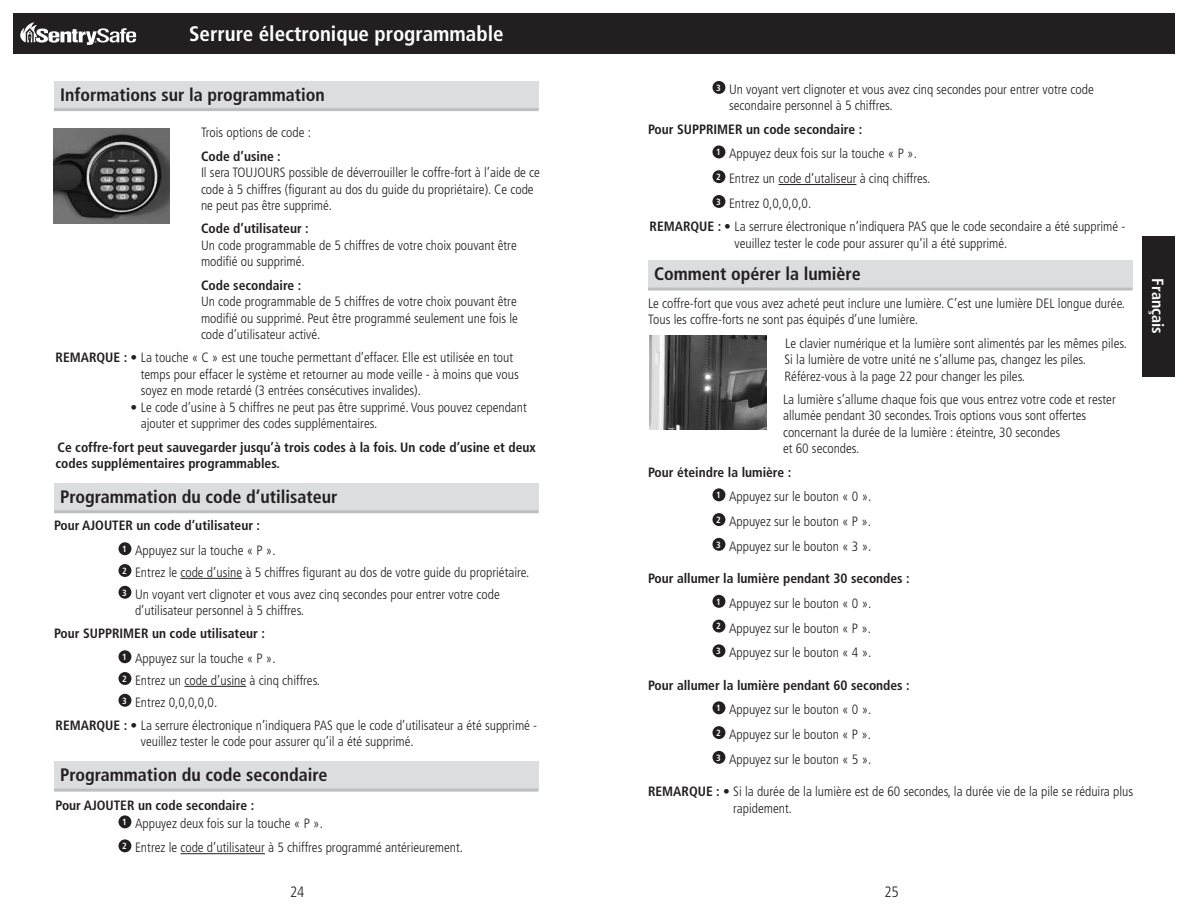
<style>
.page{position:relative;width:1188px;height:918px;background:#fff}
.page>*{position:absolute;margin:0;border:0;box-sizing:border-box;transform-origin:0 0}
.t1{font:700 condensed 21px "Frutiger";color:#fff}
.t2{font:700 condensed 18px "Frutiger";color:#231f20}
.t3{font:700 condensed 16.2px "Frutiger";color:#fff}
.t4{font:300 condensed 15px "Frutiger";color:#231f20}
.t5{font:300 condensed 13.5px/16.5px "Frutiger";color:#231f20}
.t6{font:700 condensed 13.5px/24.8px "Frutiger";color:#231f20}
.s1{font-weight:700}
.s2{font-weight:300}
</style>
<div class="page">
<div style="left:1142px;top:236px;width:32px;height:140px;background:#231f20"></div>
<div style="left:594px;top:14px;width:580px;height:40px;background:#231f20"></div>
<div style="left:14px;top:14px;width:580px;height:40px;background:#231f20"></div>
<svg style="left:20px;top:22px;width:116px;height:23px"></svg>
<hr style="left:180px;top:578px;width:62px;height:1px;background:#231f20">
<hr style="left:184px;top:686px;width:62px;height:1px;background:#231f20">
<hr style="left:180px;top:853px;width:85px;height:1px;background:#231f20">
<div style="left:54px;top:81px;width:484px;height:29px;background:#dcddde"></div>
<hr style="left:54px;top:108px;width:484px;height:3px;background:#bcbec0">
<div style="left:54px;top:483px;width:484px;height:29px;background:#dcddde"></div>
<hr style="left:54px;top:510px;width:484px;height:3px;background:#bcbec0">
<div style="left:118px;top:542px;width:13px;height:13px;background:#231f20;border-radius:50%"></div>
<div style="left:118px;top:564px;width:13px;height:13px;background:#231f20;border-radius:50%"></div>
<div style="left:118px;top:586px;width:13px;height:13px;background:#231f20;border-radius:50%"></div>
<div style="left:118px;top:650px;width:13px;height:13px;background:#231f20;border-radius:50%"></div>
<div style="left:118px;top:672px;width:13px;height:13px;background:#231f20;border-radius:50%"></div>
<div style="left:118px;top:694px;width:13px;height:13px;background:#231f20;border-radius:50%"></div>
<div style="left:54px;top:761px;width:484px;height:29px;background:#dcddde"></div>
<hr style="left:54px;top:789px;width:484px;height:3px;background:#bcbec0">
<div style="left:118px;top:815px;width:13px;height:13px;background:#231f20;border-radius:50%"></div>
<div style="left:118px;top:839px;width:13px;height:13px;background:#231f20;border-radius:50%"></div>
<img style="left:54px;top:128px;width:116px;height:95px">
<hr style="left:778px;top:184px;width:78px;height:1px;background:#231f20">
<div style="left:712px;top:81px;width:13px;height:13px;background:#231f20;border-radius:50%"></div>
<div style="left:712px;top:146px;width:13px;height:12px;background:#231f20;border-radius:50%"></div>
<div style="left:712px;top:170px;width:13px;height:13px;background:#231f20;border-radius:50%"></div>
<div style="left:712px;top:195px;width:13px;height:13px;background:#231f20;border-radius:50%"></div>
<div style="left:648px;top:260px;width:484px;height:29px;background:#dcddde"></div>
<hr style="left:648px;top:288px;width:485px;height:3px;background:#bcbec0">
<img style="left:650px;top:335px;width:116px;height:95px">
<div style="left:712px;top:488px;width:13px;height:13px;background:#231f20;border-radius:50%"></div>
<div style="left:712px;top:513px;width:13px;height:13px;background:#231f20;border-radius:50%"></div>
<div style="left:712px;top:538px;width:13px;height:13px;background:#231f20;border-radius:50%"></div>
<div style="left:712px;top:595px;width:13px;height:13px;background:#231f20;border-radius:50%"></div>
<div style="left:712px;top:620px;width:13px;height:13px;background:#231f20;border-radius:50%"></div>
<div style="left:712px;top:644px;width:13px;height:13px;background:#231f20;border-radius:50%"></div>
<div style="left:712px;top:701px;width:13px;height:13px;background:#231f20;border-radius:50%"></div>
<div style="left:712px;top:726px;width:13px;height:13px;background:#231f20;border-radius:50%"></div>
<div style="left:712px;top:751px;width:13px;height:13px;background:#231f20;border-radius:50%"></div>
<h1 class="t1" style="left:189px;top:22px;width:316px">Serrure électronique programmable</h1>
<h2 class="t2" style="left:60px;top:84px;width:266px">Informations sur la programmation</h2>
<p class="t5" style="left:201px;top:125px;width:112px">Trois options de code :</p>
<p class="t6" style="left:201px;top:144px;width:81px">Code d’usine :</p>
<p class="t5" style="left:201px;top:164px;width:341px">Il sera TOUJOURS possible de déverrouiller le coffre-fort à l’aide de ce code à 5 chiffres (figurant au dos du guide du propriétaire). Ce code ne peut pas être supprimé.</p>
<p class="t6" style="left:201px;top:216px;width:109px">Code d’utilisateur :</p>
<p class="t5" style="left:201px;top:237px;width:317px">Un code programmable de 5 chiffres de votre choix pouvant être modifié ou supprimé.</p>
<p class="t6" style="left:201px;top:273px;width:102px">Code secondaire :</p>
<p class="t5" style="left:201px;top:293px;width:319px;text-align:justify">Un code programmable de 5 chiffres de votre choix pouvant être modifié ou supprimé. Peut être programmé seulement une fois le code d’utilisateur activé.</p>
<p class="t5" style="left:141px;top:350px;width:380px;text-indent:-85px"><span class="s1">REMARQUE : •</span> La touche « C » est une touche permettant d’effacer. Elle est utilisée en tout temps pour effacer le système et retourner au mode veille - à moins que vous soyez en mode retardé (3 entrées consécutives invalides).</p>
<p class="t5" style="left:141px;top:399px;width:388px;text-indent:-10px"><span class="s1">•</span> Le code d’usine à 5 chiffres ne peut pas être supprimé. Vous pouvez cependant ajouter et supprimer des codes supplémentaires.</p>
<p class="t6" style="left:55px;top:439px;width:482px;line-height:16.5px">Ce coffre-fort peut sauvegarder jusqu’à trois codes à la fois. Un code d’usine et deux codes supplémentaires programmables.</p>
<h2 class="t2" style="left:60px;top:486px;width:279px">Programmation du code d’utilisateur</h2>
<p class="t6" style="left:122px;top:513px;width:155px;text-indent:-68px">Pour AJOUTER un code d’utilisateur :<br><sup>1</sup> <span class="s2">Appuyez sur la touche « P ».</span></p>
<p class="t5" style="left:122px;top:562px;width:409px;line-height:21.8px"><sup>2</sup> Entrez le code d’usine à 5 chiffres figurant au dos de votre guide du propriétaire.<br><sup>3</sup> Un voyant vert clignoter et vous avez cinq secondes pour entrer votre code</p>
<p class="t5" style="left:135px;top:603px;width:171px">d’utilisateur personnel à 5 chiffres.</p>
<p class="t6" style="left:122px;top:621px;width:155px;text-indent:-68px">Pour SUPPRIMER un code utilisateur :<br><sup>1</sup> <span class="s2">Appuyez sur la touche « P ».</span></p>
<p class="t5" style="left:122px;top:670px;width:200px;line-height:21.8px"><sup>2</sup> Entrez un code d’usine à cinq chiffres.<br><sup>3</sup> Entrez 0,0,0,0,0.</p>
<p class="t5" style="left:141px;top:717px;width:398px;text-indent:-85px"><span class="s1">REMARQUE : •</span> La serrure électronique n’indiquera PAS que le code d’utilisateur a été supprimé - veuillez tester le code pour assurer qu’il a été supprimé.</p>
<h2 class="t2" style="left:60px;top:764px;width:269px">Programmation du code secondaire</h2>
<p class="t5" style="left:122px;top:797px;width:202px;line-height:18px;text-indent:-67px"><span class="s1">Pour AJOUTER un code secondaire :<br></span><sup>1</sup> Appuyez deux fois sur la touche « P ».</p>
<p class="t5" style="left:122px;top:840px;width:343px"><sup>2</sup> Entrez le code d’utilisateur à 5 chiffres programmé antérieurement.</p>
<p class="t5" style="left:729px;top:81px;width:366px;text-indent:-13px"><sup>3</sup> Un voyant vert clignoter et vous avez cinq secondes pour entrer votre code secondaire personnel à 5 chiffres.</p>
<p class="t5" style="left:716px;top:117px;width:216px;line-height:24.8px;text-indent:-68px"><span class="s1">Pour SUPPRIMER un code secondaire :<br></span><sup>1</sup> Appuyez deux fois sur la touche « P ».<br><sup>2</sup> Entrez un code d’utaliseur à cinq chiffres.<br><sup>3</sup> Entrez 0,0,0,0,0.</p>
<p class="t5" style="left:735px;top:218px;width:392px;text-indent:-85px"><span class="s1">REMARQUE : •</span> La serrure électronique n’indiquera PAS que le code secondaire a été supprimé - veuillez tester le code pour assurer qu’il a été supprimé.</p>
<h2 class="t2" style="left:654px;top:263px;width:208px">Comment opérer la lumière</h2>
<p class="t5" style="left:648px;top:295px;width:479px">Le coffre-fort que vous avez acheté peut inclure une lumière. C’est une lumière DEL longue durée.<br>Tous les coffre-forts ne sont pas équipés d’une lumière.</p>
<p class="t5" style="left:785px;top:335px;width:344px">Le clavier numérique et la lumière sont alimentés par les mêmes piles.<br>Si la lumière de votre unité ne s’allume pas, changez les piles.<br>Référez-vous à la page 22 pour changer les piles.</p>
<p class="t5" style="left:783px;top:391px;width:334px">La lumière s’allume chaque fois que vous entrez votre code et rester allumée pendant 30 secondes. Trois options vous sont offertes concernant la durée de la lumière : éteintre, 30 secondes<br>et 60 secondes.</p>
<p class="t5" style="left:716px;top:460px;width:157px;line-height:24.8px;text-indent:-68px"><span class="s1">Pour éteindre la lumière :<br></span><sup>1</sup> Appuyez sur le bouton « 0 ».<br><sup>2</sup> Appuyez sur le bouton « P ».<br><sup>3</sup> Appuyez sur le bouton « 3 ».</p>
<p class="t5" style="left:716px;top:566px;width:195px;line-height:24.8px;text-indent:-68px"><span class="s1">Pour allumer la lumière pendant 30 secondes :<br></span><sup>1</sup> Appuyez sur le bouton « 0 ».<br><sup>2</sup> Appuyez sur le bouton « P ».<br><sup>3</sup> Appuyez sur le bouton « 4 ».</p>
<p class="t5" style="left:716px;top:673px;width:195px;line-height:24.8px;text-indent:-68px"><span class="s1">Pour allumer la lumière pendant 60 secondes :<br></span><sup>1</sup> Appuyez sur le bouton « 0 ».<br><sup>2</sup> Appuyez sur le bouton « P ».<br><sup>3</sup> Appuyez sur le bouton « 5 ».</p>
<p class="t5" style="left:733px;top:783px;width:401px;text-indent:-85px"><span class="s1">REMARQUE : •</span> Si la durée de la lumière est de 60 secondes, la durée vie de la pile se réduira plus rapidement.</p>
<p class="t4" style="left:290px;top:883px;width:16px">24</p>
<p class="t4" style="left:884px;top:883px;width:16px">25</p>
<p class="t3" style="left:1167px;top:278px;width:57px;rotate:90deg">Français</p>
</div>
